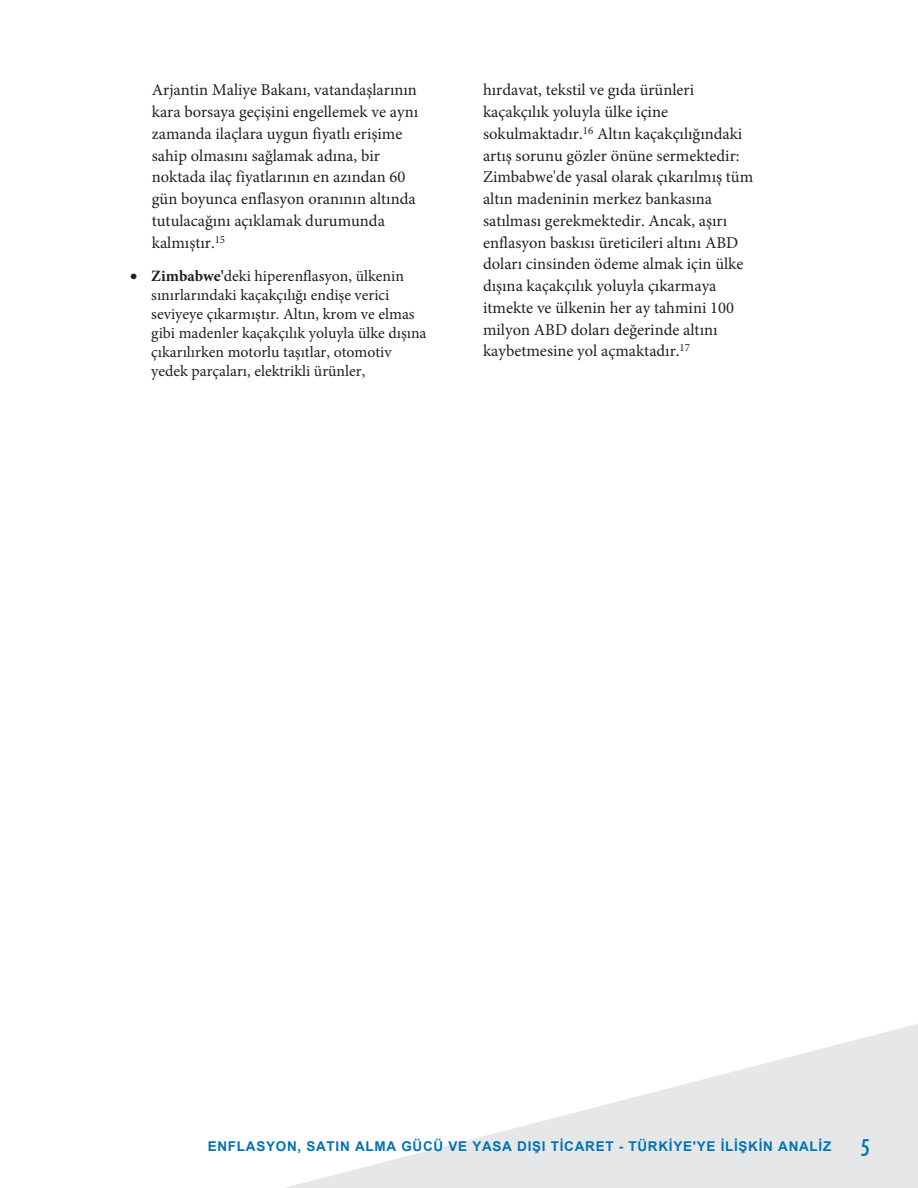
<style>
.page{position:relative;width:918px;height:1188px;background:#fff}
.page>*{position:absolute;margin:0;border:0;box-sizing:border-box;transform-origin:0 0}
.t1{font:16.5px/21.8px "Minion Pro";color:#231f20}
.t2{font:15.75px/18.9px "Minion Pro";color:#221e1f}
.t3{font:700 13.5px "Arial";letter-spacing:.055em;color:#0073b5}
.s1{font-weight:700}
.s2{font-family:"Tw Cen MT Condensed";font-weight:400;font-size:27px}
</style>
<div class="page">
<svg style="left:285px;top:1024px;width:633px;height:164px;fill:#ebecee"></svg>
<p class="t1" style="left:152px;top:79px;width:268px">Arjantin Maliye Bakanı, vatandaşlarının kara borsaya geçişini engellemek ve aynı zamanda ilaçlara uygun fiyatlı erişime sahip olmasını sağlamak adına, bir noktada ilaç fiyatlarının en azından 60 gün boyunca enflasyon oranının altında tutulacağını açıklamak durumunda kalmıştır.<sup>15</sup></p>
<p class="t1" style="left:483px;top:79px;width:272px">hırdavat, tekstil ve gıda ürünleri kaçakçılık yoluyla ülke içine sokulmaktadır.<sup>16</sup> Altın kaçakçılığındaki artış sorunu gözler önüne sermektedir:<br>Zimbabwe'de yasal olarak çıkarılmış tüm altın madeninin merkez bankasına satılması gerekmektedir. Ancak, aşırı enflasyon baskısı üreticileri altını ABD doları cinsinden ödeme almak için ülke dışına kaçakçılık yoluyla çıkarmaya itmekte ve ülkenin her ay tahmini 100 milyon ABD doları değerinde altını kaybetmesine yol açmaktadır.<sup>17</sup></p>
<p class="t2" style="left:151px;top:267px;width:277px;text-indent:-21px">• <span class="s1">Zimbabwe'</span>deki hiperenflasyon, ülkenin sınırlarındaki kaçakçılığı endişe verici seviyeye çıkarmıştır. Altın, krom ve elmas gibi madenler kaçakçılık yoluyla ülke dışına çıkarılırken motorlu taşıtlar, otomotiv yedek parçaları, elektrikli ürünler,</p>
<p class="t3" style="left:208px;top:1137px;width:664px">ENFLASYON, SATIN ALMA GÜCÜ VE YASA DIŞI TİCARET - TÜRKİYE'YE İLİŞKİN ANALİZ <span class="s2">5</span></p>
</div>
